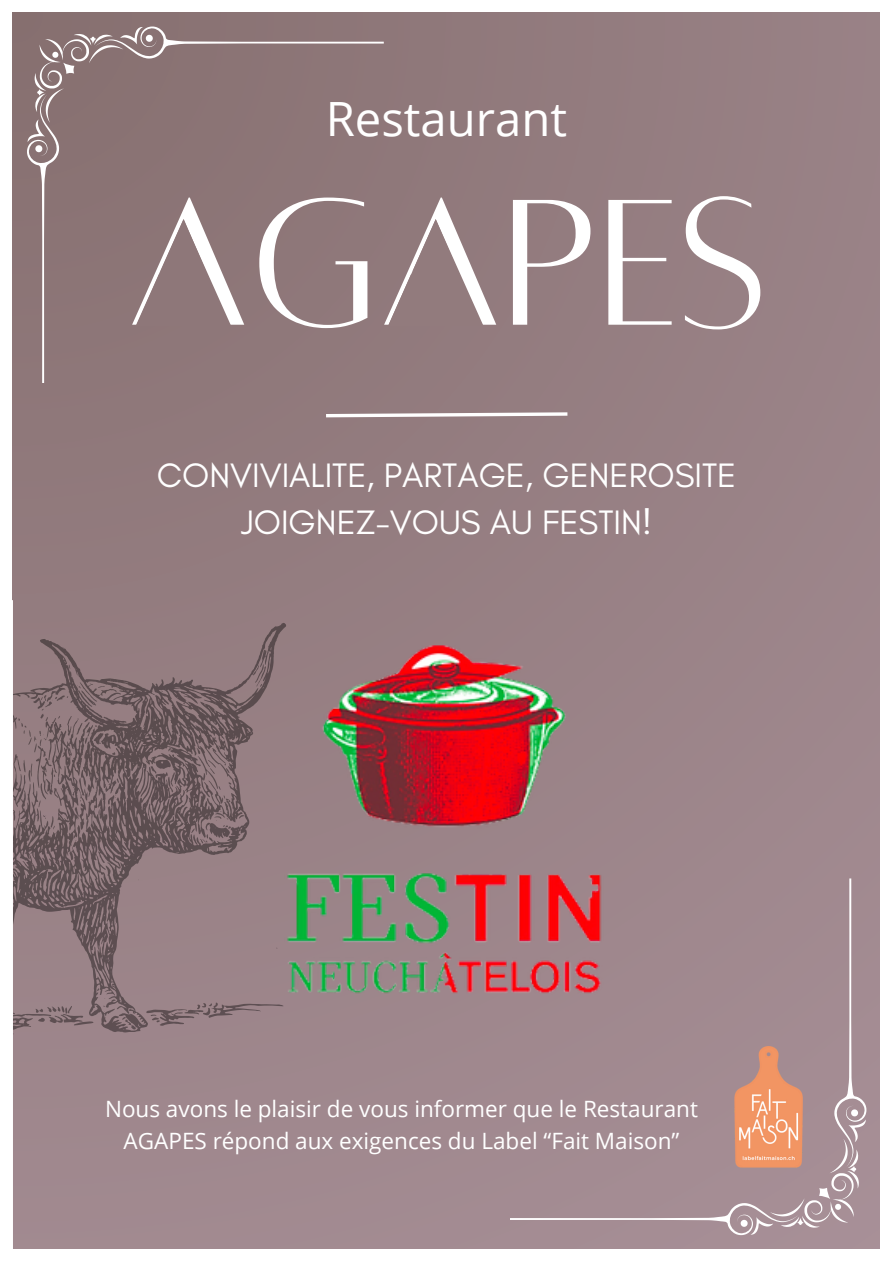
<style>
.page{position:relative;width:893px;height:1264px;background:#fff}
.page>*{position:absolute;margin:0;border:0;box-sizing:border-box;transform-origin:0 0}
.t1{font:198.3px "Alta regular";color:#fff}
.t2{font:47.25px "Open Sans";color:#fff}
.t3{font:34.5px/47.2px "Glacial Indifference";color:#fff;text-align:center}
.t4{font:22.5px/31.5px "Open Sans";color:#fff;text-align:center}
</style>
<div class="page">
<div style="left:13px;top:13px;width:866px;height:1235px;background:#978084"></div>
<div style="left:510px;top:878px;width:356px;height:357px;background:#a28a90"></div>
<img style="left:326px;top:645px;width:282px;height:354px">
<svg style="left:326px;top:412px;width:242px;height:6px"></svg>
<svg style="left:13px;top:623px;width:313px;height:410px"></svg>
<img style="left:714px;top:1032px;width:108px;height:154px">
<div style="left:27px;top:26px;width:377px;height:357px;background:#8d7678"></div>
<h1 class="t2" style="left:326px;top:85px;width:243px">Restaurant</h1>
<h2 class="t1" style="left:125px;top:166px;width:644px">AGAPES</h2>
<h3 class="t3" style="left:157px;top:451px;width:581px">CONVIVIALITE, PARTAGE, GENEROSITE<br>JOIGNEZ-VOUS AU FESTIN!</h3>
<p class="t4" style="left:105px;top:1092px;width:594px">Nous avons le plaisir de vous informer que le Restaurant<br>AGAPES répond aux exigences du Label “Fait Maison”</p>
</div>
